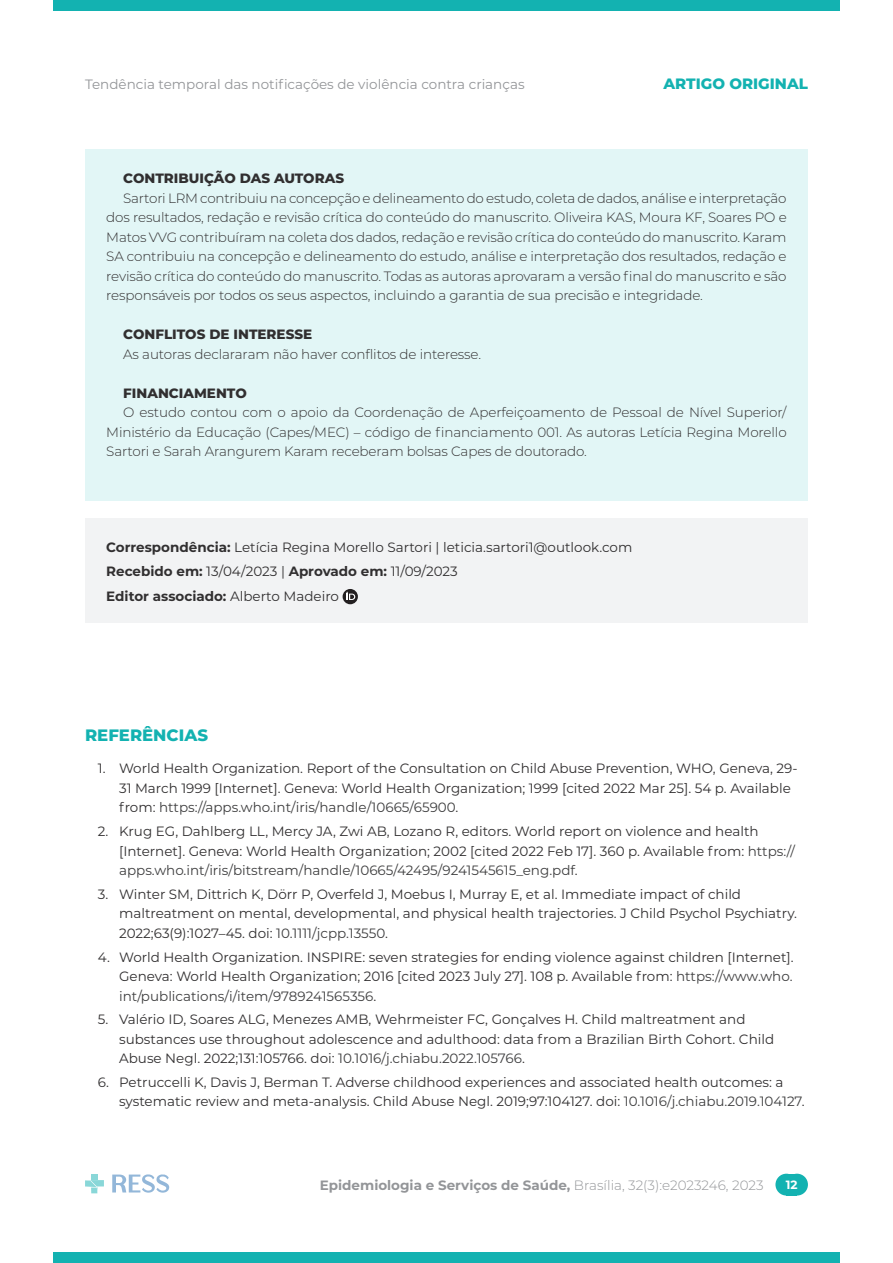
<style>
.page{position:relative;width:893px;height:1263px;background:#fff}
.page>*{position:absolute;margin:0;border:0;box-sizing:border-box;transform-origin:0 0}
.t1{font:800 16.5px "Montserrat";color:#13b2b1}
.t2{font:800 15px "Montserrat";color:#13b2b1}
.t3{font:13.5px/19.5px "Montserrat";color:#312f30}
.t4{font:300 13.5px/19.5px "Montserrat";letter-spacing:-.01em;color:#312f30;text-align:justify}
.t5{font:700 13.5px "Montserrat";color:#939598}
.t6{font:13.5px "Montserrat";color:#939598}
.t7{font:800 13.5px "Montserrat";color:#312f30}
.t8{font:700 13.5px "Montserrat";color:#312f30}
.t9{font:700 12px "Montserrat";color:#fff}
.s1{font-weight:700}
.s2{font-weight:400}
.s3{color:#3e3e3f}
.s4{font-weight:300}
</style>
<div class="page">
<div style="left:53px;top:0;width:787px;height:11px;background:#13b2b1"></div>
<div style="left:53px;top:1252px;width:787px;height:11px;background:#13b2b1"></div>
<div style="left:775px;top:1174px;width:22px;height:21px;background:#13b2b1;border-radius:50%"></div>
<div style="left:786px;top:1174px;width:22px;height:21px;background:#13b2b1;border-radius:50%"></div>
<div style="left:786px;top:1174px;width:11px;height:21px;background:#13b2b1"></div>
<svg style="left:85px;top:1174px;width:19px;height:19px"></svg>
<svg style="left:112px;top:1174px;width:57px;height:19px"></svg>
<div style="left:85px;top:518px;width:723px;height:104px;background:#f2f3f4"></div>
<div style="left:343px;top:589px;width:15px;height:15px;background:#231f20;border-radius:50%"></div>
<svg style="left:346px;top:592px;width:9px;height:8px"></svg>
<div style="left:85px;top:149px;width:723px;height:352px;background:#e2f6f6"></div>
<p class="t6" style="left:85px;top:75px;width:441px">Tendência temporal das notificações de violência contra crianças</p>
<p class="t2" style="left:663px;top:73px;width:146px">ARTIGO ORIGINAL</p>
<p class="t7" style="left:123px;top:168px;width:222px">CONTRIBUIÇÃO DAS AUTORAS</p>
<p class="t4" style="left:106px;top:188px;width:682px;text-indent:17px">Sartori LRM contribuiu na concepção e delineamento do estudo, coleta de dados, análise e interpretação dos resultados, redação e revisão crítica do conteúdo do manuscrito. Oliveira KAS, Moura KF, Soares PO e Matos VVG contribuíram na coleta dos dados, redação e revisão crítica do conteúdo do manuscrito. Karam SA contribuiu na concepção e delineamento do estudo, análise e interpretação dos resultados, redação e revisão crítica do conteúdo do manuscrito. Todas as autoras aprovaram a versão final do manuscrito e são responsáveis por todos os seus aspectos, incluindo a garantia de sua precisão e integridade.</p>
<p class="t7" style="left:123px;top:324px;width:190px">CONFLITOS DE INTERESSE</p>
<p class="t4" style="left:123px;top:344px;width:359px">As autoras declararam não haver conflitos de interesse.</p>
<p class="t7" style="left:123px;top:383px;width:125px">FINANCIAMENTO</p>
<p class="t4" style="left:106px;top:402px;width:682px;text-indent:17px">O estudo contou com o apoio da Coordenação de Aperfeiçoamento de Pessoal de Nível Superior/ Ministério da Educação (Capes/MEC) – código de financiamento 001. As autoras Letícia Regina Morello Sartori e Sarah Arangurem Karam receberam bolsas Capes de doutorado.</p>
<p class="t3" style="left:106px;top:535px;width:528px;line-height:23.7px"><span class="s1">Correspondência:</span> Letícia Regina Morello Sartori | leticia.sartori1@outlook.com<br><span class="s1">Recebido em:</span> 13/04/2023 | <span class="s1">Aprovado em:</span> 11/09/2023</p>
<p class="t8" style="left:106px;top:586px;width:234px">Editor associado: <span class="s2">Alberto Madeiro</span></p>
<p class="t1" style="left:85px;top:723px;width:124px">REFERÊNCIAS</p>
<p class="t3" style="left:119px;top:758px;width:680px;text-indent:-21px">1. World Health Organization. Report of the Consultation on Child Abuse Prevention, WHO, Geneva, 29-<br>31 March 1999 [Internet]. Geneva: World Health Organization; 1999 [cited 2022 Mar 25]. 54 p. Available from: <span class="s3">https://apps.who.int/iris/handle/10665/65900</span>.</p>
<p class="t3" style="left:119px;top:821px;width:677px;text-indent:-21px">2. Krug EG, Dahlberg LL, Mercy JA, Zwi AB, Lozano R, editors. World report on violence and health [Internet]. Geneva: World Health Organization; 2002 [cited 2022 Feb 17]. 360 p. Available from: <span class="s3">https:// apps.who.int/iris/bitstream/handle/10665/42495/9241545615_eng.pdf</span>.</p>
<p class="t3" style="left:119px;top:884px;width:679px;text-indent:-21px">3. Winter SM, Dittrich K, Dörr P, Overfeld J, Moebus I, Murray E, et al. Immediate impact of child maltreatment on mental, developmental, and physical health trajectories. J Child Psychol Psychiatry.<br>2022;63(9):1027–45. doi: <span class="s3">10.1111/jcpp.13550</span>.</p>
<p class="t3" style="left:119px;top:946px;width:676px;text-align:justify;text-indent:-21px">4. World Health Organization. INSPIRE: seven strategies for ending violence against children [Internet].<br>Geneva: World Health Organization; 2016 [cited 2023 July 27]. 108 p. Available from: <span class="s3">https://www.who. int/publications/i/item/9789241565356</span>.</p>
<p class="t3" style="left:119px;top:1009px;width:657px;text-indent:-21px">5. Valério ID, Soares ALG, Menezes AMB, Wehrmeister FC, Gonçalves H. Child maltreatment and substances use throughout adolescence and adulthood: data from a Brazilian Birth Cohort. Child<br>Abuse Negl. 2022;131:105766. doi: <span class="s3">10.1016/j.chiabu.2022.105766</span>.</p>
<p class="t3" style="left:119px;top:1072px;width:687px;text-indent:-21px">6. Petruccelli K, Davis J, Berman T. Adverse childhood experiences and associated health outcomes: a systematic review and meta-analysis. Child Abuse Negl. 2019;97:104127. doi: <span class="s3">10.1016/j.chiabu.2019.104127</span>.</p>
<p class="t5" style="left:320px;top:1175px;width:445px">Epidemiologia e Serviços de Saúde, <span class="s4">Brasília, 32(3):e2023246, 2023</span></p>
<p class="t9" style="left:786px;top:1176px;width:13px">12</p>
</div>
